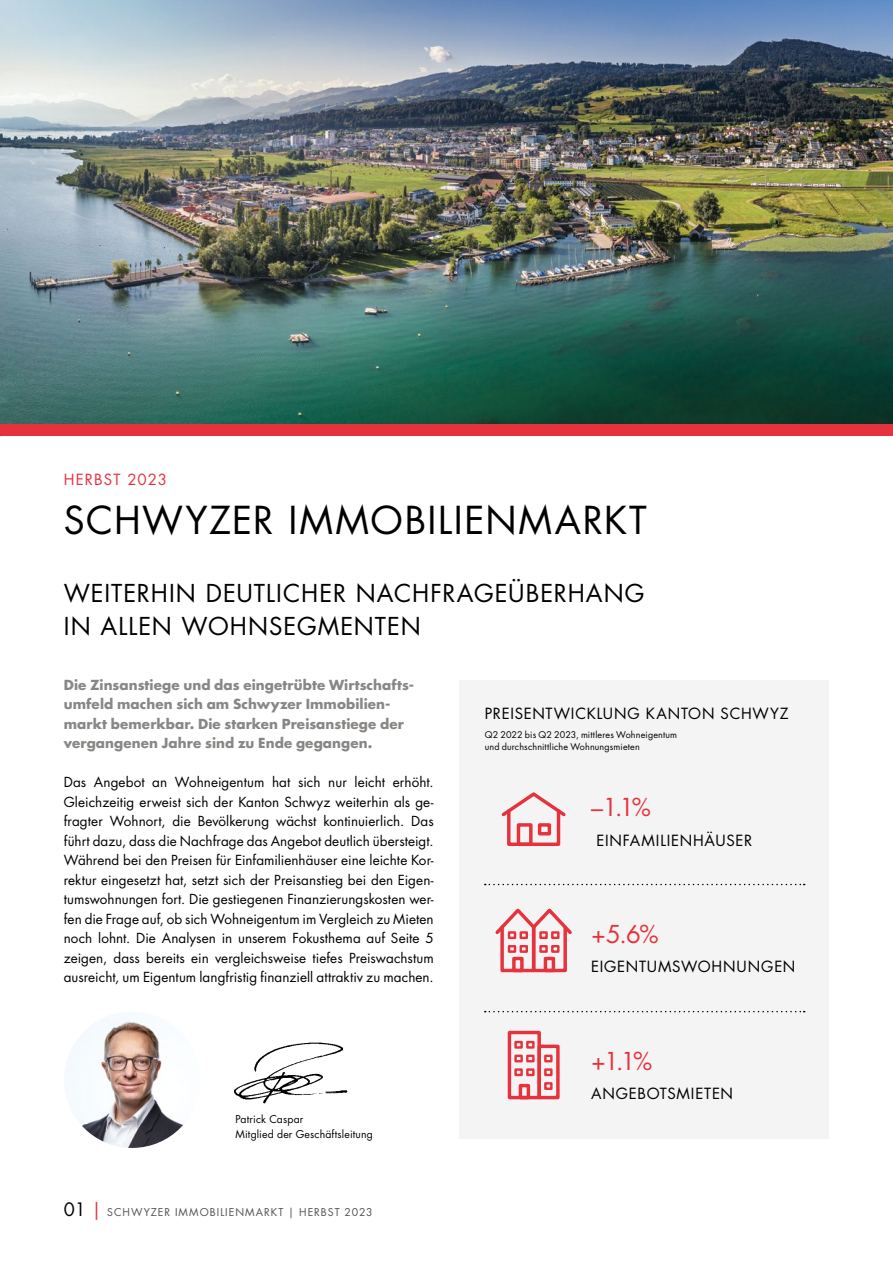
<style>
.page{position:relative;width:893px;height:1263px;background:#fff}
.page>*{position:absolute;margin:0;border:0;box-sizing:border-box;transform-origin:0 0}
.t1{font:37.5px "Futura Std";letter-spacing:.04em;color:#000}
.t2{font:24px/33px "Futura Std";letter-spacing:.045em;color:#000}
.t3{font:24px "Futura Std";color:#e5323d}
.t4{font:15px "Futura Std";letter-spacing:.05em;color:#000}
.t5{font:15px "Futura Std";letter-spacing:.07em;color:#e5323d}
.t6{font:13.5px/19.5px "Futura Std";letter-spacing:.005em;color:#000;text-align:justify}
.t7{font:700 13.5px/19.5px "Futura Std";letter-spacing:.005em;color:#898785}
.t8{font:10.5px/15px "Futura Std";letter-spacing:.015em;color:#000}
.t9{font:10.5px "Futura Std";letter-spacing:.095em;color:#55524e}
.t10{font:9px/12px "Futura Std";letter-spacing:.015em;color:#000}
.s1{font-size:18px;color:#000}
.s2{font-size:18px;color:#e5323d}
</style>
<div class="page">
<div style="left:0;top:423px;width:893px;height:13px;background:#e5323d"></div>
<img style="left:0;top:0;width:893px;height:423px">
<div style="left:459px;top:680px;width:370px;height:458px;background:#f4f4f4"></div>
<div style="left:538px;top:823px;width:13px;height:12px;border:3px solid #e5323d"></div>
<svg style="left:501px;top:792px;width:65px;height:27px"></svg>
<div style="left:507px;top:809px;width:53px;height:37px;border:3px solid #e5323d"></div>
<div style="left:517px;top:823px;width:16px;height:23px;border:3px solid #e5323d"></div>
<div style="left:512px;top:957px;width:12px;height:15px;border:3px solid #e5323d"></div>
<div style="left:544px;top:957px;width:11px;height:15px;border:3px solid #e5323d"></div>
<div style="left:508px;top:931px;width:8px;height:8px;border:2px solid #e5323d"></div>
<div style="left:520px;top:931px;width:8px;height:8px;border:2px solid #e5323d"></div>
<div style="left:508px;top:945px;width:8px;height:8px;border:2px solid #e5323d"></div>
<div style="left:520px;top:945px;width:8px;height:8px;border:2px solid #e5323d"></div>
<div style="left:539px;top:931px;width:9px;height:8px;border:2px solid #e5323d"></div>
<div style="left:551px;top:931px;width:8px;height:8px;border:2px solid #e5323d"></div>
<div style="left:539px;top:945px;width:9px;height:8px;border:2px solid #e5323d"></div>
<div style="left:551px;top:945px;width:8px;height:8px;border:2px solid #e5323d"></div>
<div style="left:500px;top:925px;width:35px;height:47px;border:3px solid #e5323d"></div>
<svg style="left:495px;top:908px;width:77px;height:29px"></svg>
<div style="left:532px;top:925px;width:35px;height:47px;border:3px solid #e5323d"></div>
<div style="left:508px;top:1031px;width:33px;height:68px;border:3px solid #e5323d"></div>
<div style="left:519px;top:1084px;width:11px;height:15px;border:3px solid #e5323d"></div>
<div style="left:514px;top:1041px;width:9px;height:8px;border:2px solid #e5323d"></div>
<div style="left:526px;top:1041px;width:9px;height:8px;border:2px solid #e5323d"></div>
<div style="left:514px;top:1054px;width:9px;height:8px;border:2px solid #e5323d"></div>
<div style="left:526px;top:1054px;width:9px;height:8px;border:2px solid #e5323d"></div>
<div style="left:514px;top:1068px;width:9px;height:8px;border:2px solid #e5323d"></div>
<div style="left:526px;top:1068px;width:9px;height:8px;border:2px solid #e5323d"></div>
<div style="left:537px;top:1044px;width:23px;height:55px;border:3px solid #e5323d"></div>
<div style="left:544px;top:1054px;width:9px;height:8px;border:2px solid #e5323d"></div>
<div style="left:544px;top:1068px;width:9px;height:8px;border:2px solid #e5323d"></div>
<div style="left:544px;top:1082px;width:9px;height:8px;border:2px solid #e5323d"></div>
<img style="left:64px;top:1012px;width:136px;height:136px;border-radius:68px">
<img style="left:234px;top:1042px;width:114px;height:62px">
<svg style="left:485px;top:884px;width:320px;height:1px"></svg>
<svg style="left:485px;top:1011px;width:320px;height:1px"></svg>
<p class="t5" style="left:64px;top:470px;width:105px">HERBST 2023</p>
<h1 class="t1" style="left:64px;top:496px;width:584px">SCHWYZER IMMOBILIENMARKT</h1>
<h2 class="t2" style="left:64px;top:577px;width:582px">WEITERHIN DEUTLICHER NACHFRAGEÜBERHANG<br>IN ALLEN WOHNSEGMENTEN</h2>
<p class="t7" style="left:64px;top:675px;width:352px">Die Zinsanstiege und das eingetrübte Wirtschafts&shy;umfeld machen sich am Schwyzer Immobilien-- markt bemerkbar. Die starken Preisanstiege der vergangenen Jahre sind zu Ende gegangen.</p>
<p class="t6" style="left:64px;top:772px;width:371px">Das Angebot an Wohneigentum hat sich nur leicht erhöht.<br>Gleichzeitig erweist sich der Kanton Schwyz weiterhin als ge&shy;fragter Wohnort, die Bevölkerung wächst kontinuierlich. Das führt dazu, dass die Nachfrage das Angebot deutlich übersteigt.<br>Während bei den Preisen für Einfamilienhäuser eine leichte Kor&shy;rektur eingesetzt hat, setzt sich der Preisanstieg bei den Eigen&shy;tumswohnungen fort. Die gestiegenen Finanzierungskosten wer&shy;fen die Frage auf, ob sich Wohneigentum im Vergleich zu Mieten noch lohnt. Die Analysen in unserem Fokusthema auf Seite 5 zeigen, dass bereits ein vergleichsweise tiefes Preiswachstum ausreicht, um Eigentum langfristig finanziell attraktiv zu machen.</p>
<p class="t8" style="left:236px;top:1112px;width:139px">Patrick Caspar<br>Mitglied der Geschäftsleitung</p>
<p class="t9" style="left:64px;top:1205px;width:310px"><span class="s1">01</span> <span class="s2">|</span> SCHWYZER IMMOBILIENMARKT | HERBST 2023</p>
<p class="t4" style="left:485px;top:704px;width:305px">PREISENTWICKLUNG KANTON SCHWYZ</p>
<p class="t10" style="left:485px;top:729px;width:194px">Q2 2022 bis Q2 2023, mittleres Wohneigentum und durchschnittliche Wohnungsmieten</p>
<h2 class="t3" style="left:591px;top:792px;width:61px">–1.1%</h2>
<p class="t4" style="left:596px;top:830px;width:157px">EINFAMILIENHÄUSER</p>
<h2 class="t3" style="left:591px;top:919px;width:69px">+5.6%</h2>
<p class="t4" style="left:591px;top:957px;width:206px">EIGENTUMSWOHNUNGEN</p>
<h2 class="t3" style="left:591px;top:1046px;width:63px">+1.1%</h2>
<p class="t4" style="left:591px;top:1084px;width:143px">ANGEBOTSMIETEN</p>
</div>
